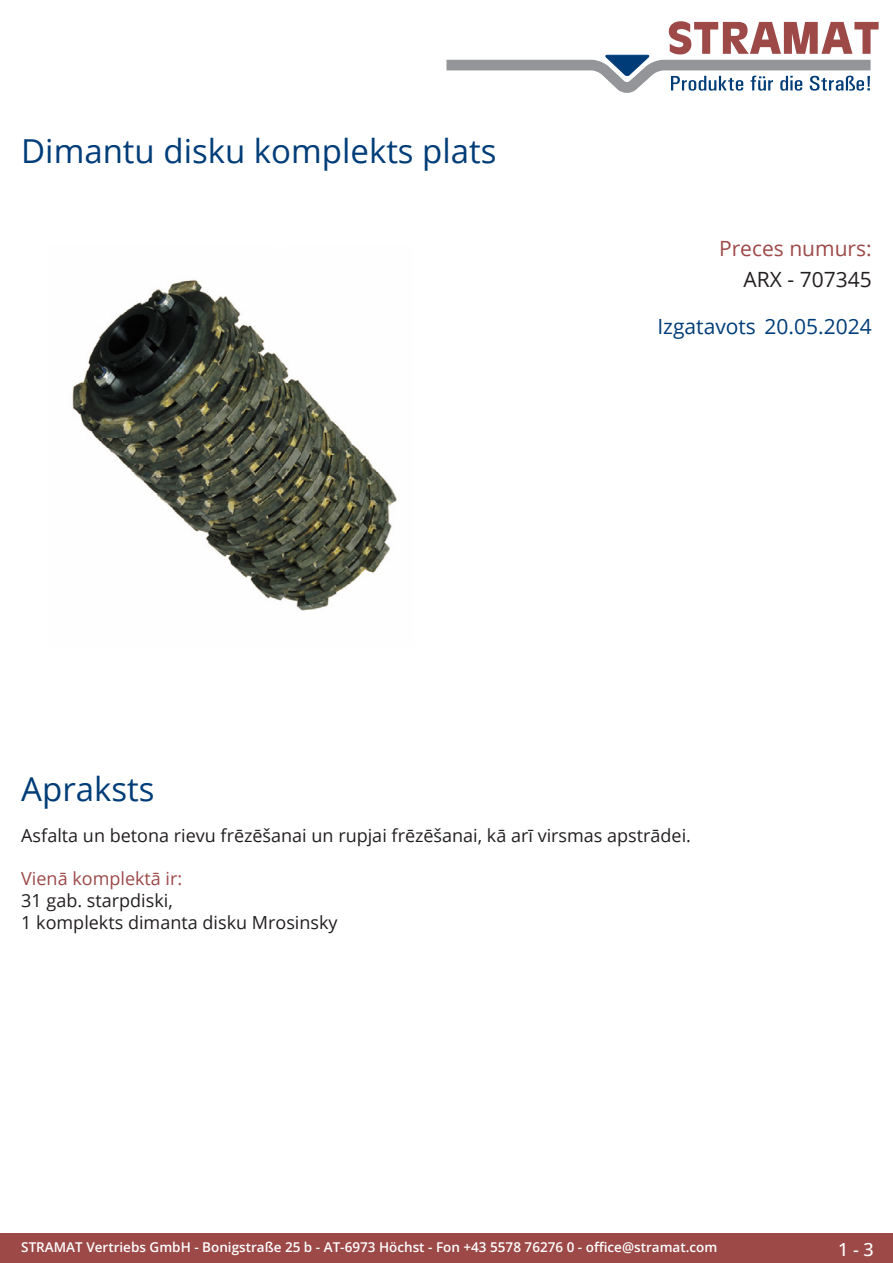
<style>
.page{position:relative;width:893px;height:1263px;background:#fff}
.page>*{position:absolute;margin:0;border:0;box-sizing:border-box;transform-origin:0 0}
.Produkttitel{font:33px "Open Sans";color:#003d78}
.Erstellungsdatum{font:21px "Open Sans";color:#003d78}
.TechDaten_Überschrif{font:21px "Open Sans";color:#9c4948}
.TechDaten_Inhalt{font:21px "Open Sans";color:#231f20}
.Beschreibung_Text{font:18px/21.6px "Open Sans";color:#231f20}
.t1{font:500 18px "Open Sans";color:#fff}
.t2{font:600 13.5px "Open Sans";color:#fff}
.s1{color:#9c4948}
</style>
<div class="page">
<div style="left:0;top:1233px;width:893px;height:30px;background:#9c4948"></div>
<svg style="left:446px;top:21px;width:433px;height:72px"></svg>
<img style="left:72px;top:279px;width:325px;height:332px">
<p class="Produkttitel" style="left:21px;top:128px;width:477px">Dimantu disku komplekts plats</p>
<p class="TechDaten_Überschrif" style="left:719px;top:234px;width:154px">Preces numurs:</p>
<p class="TechDaten_Inhalt" style="left:744px;top:265px;width:130px">ARX - 707345</p>
<p class="Erstellungsdatum" style="left:657px;top:312px;width:216px">Izgatavots 20.05.2024</p>
<p class="Produkttitel" style="left:21px;top:766px;width:135px">Apraksts</p>
<p class="Beschreibung_Text" style="left:21px;top:824px;width:671px">Asfalta un betona rievu frēzēšanai un rupjai frēzēšanai, kā arī virsmas apstrādei.</p>
<p class="Beschreibung_Text" style="left:21px;top:867px;width:318px"><span class="s1">Vienā komplektā ir:<br></span>31 gab. starpdiski,<br>1 komplekts dimanta disku Mrosinsky</p>
<p class="t2" style="left:21px;top:1238px;width:698px">STRAMAT Vertriebs GmbH - Bonigstraße 25 b - AT-6973 Höchst - Fon +43 5578 76276 0 - office@stramat.com</p>
<p class="t1" style="left:838px;top:1237px;width:37px">1 - 3</p>
</div>
